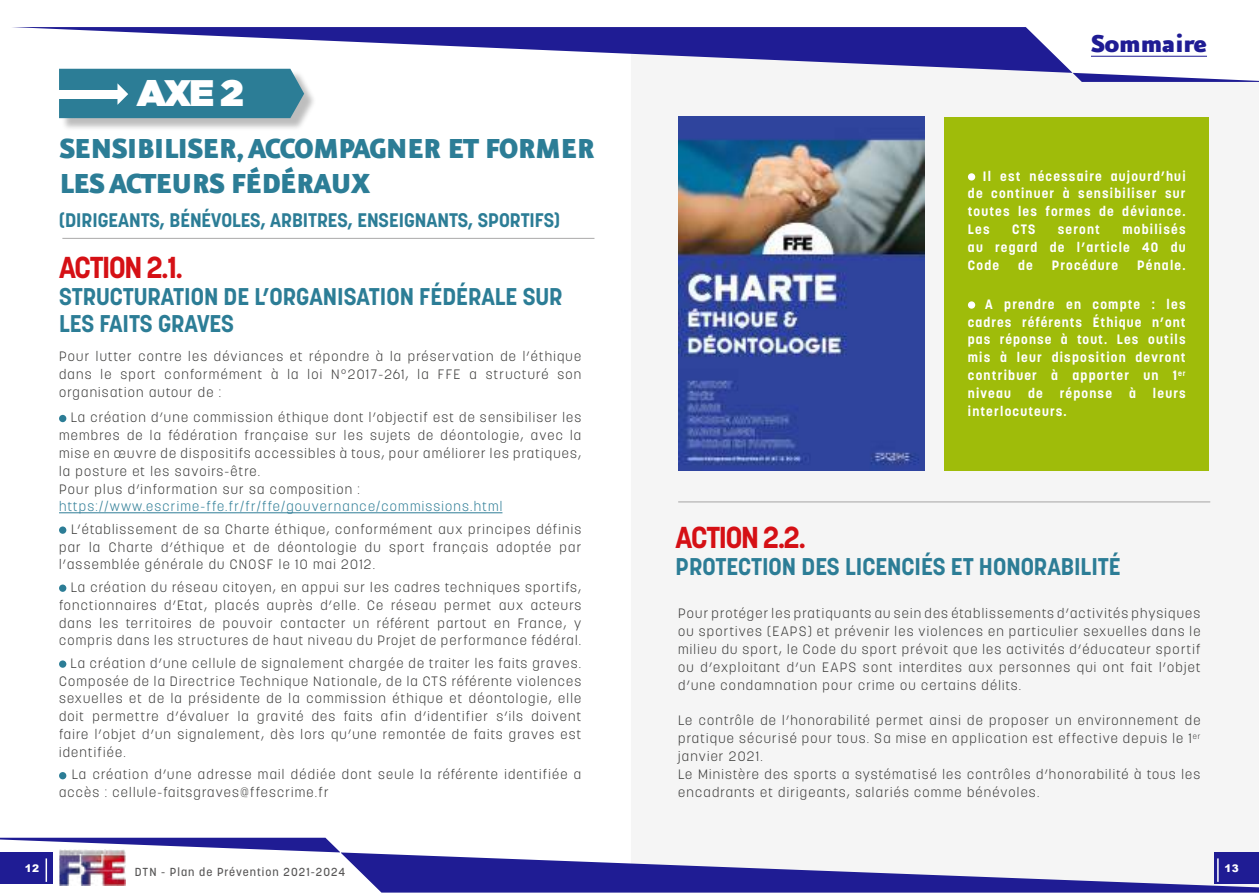
<style>
.page{position:relative;width:1259px;height:893px;background:#fff}
.page>*{position:absolute;margin:0;border:0;box-sizing:border-box;transform-origin:0 0}
.t1{font:900 36.9px "Gotham";color:#fff}
.t2{font:900 33px/34.5px "Eureka Sans";letter-spacing:-.04em;color:#2c7d96}
.t3{font:700 30px "Korolev";letter-spacing:-.04em;color:#d51015}
.t4{font:900 29.1px "Eureka Sans";letter-spacing:-.025em;color:#1f1c94}
.t5{font:700 24px/27px "Korolev";color:#2c7d96}
.t6{font:700 19.5px "Korolev";color:#2c7d96}
.t7{font:300 13.5px/17.9px "Korolev";letter-spacing:.09em;color:#3c3c3b;text-align:justify}
.t8{font:700 13.5px/17.9px "Korolev";letter-spacing:.09em;color:#fff;text-align:justify}
.t9{font:300 13.5px "Korolev";letter-spacing:.09em;color:#307e97}
.t10{font:500 11.55px "Korolev";letter-spacing:.09em;color:#575656}
.t11{font:900 10.5px "Arial";color:#fff}
</style>
<div class="page">
<svg style="left:678px;top:116px;width:533px;height:387px;fill:#f5f5f5"></svg>
<svg style="left:12px;top:27px;width:1247px;height:55px"></svg>
<svg style="left:0;top:838px;width:1259px;height:55px"></svg>
<img style="left:59px;top:850px;width:66px;height:35px">
<hr style="left:1091px;top:56px;width:116px;height:1px;background:#1f1c94">
<div style="left:61px;top:70px;width:256px;height:61px;background:#000;opacity:.26"></div>
<svg style="left:59px;top:69px;width:245px;height:49px;background:#3b869d"></svg>
<hr style="left:62px;top:238px;width:532px;height:1px;background:#575656">
<hr style="left:678px;top:502px;width:532px;height:1px;background:#575656">
<hr style="left:59px;top:512px;width:443px;height:1px;background:#307e97">
<div style="left:59px;top:415px;width:7px;height:7px;background:#2c7d96;border-radius:50%"></div>
<div style="left:59px;top:526px;width:7px;height:8px;background:#2c7d96;border-radius:50%"></div>
<div style="left:59px;top:584px;width:7px;height:8px;background:#2c7d96;border-radius:50%"></div>
<div style="left:59px;top:660px;width:7px;height:8px;background:#2c7d96;border-radius:50%"></div>
<div style="left:59px;top:772px;width:7px;height:7px;background:#2c7d96;border-radius:50%"></div>
<div style="left:944px;top:117px;width:264px;height:353px;background:#9fbc0a"></div>
<img style="left:679px;top:117px;width:245px;height:353px">
<div style="left:968px;top:173px;width:7px;height:8px;background:#fff;border-radius:50%"></div>
<div style="left:968px;top:301px;width:7px;height:8px;background:#fff;border-radius:50%"></div>
<h1 class="t1" style="left:137px;top:67px;width:108px">AXE 2</h1>
<h2 class="t2" style="left:59px;top:132px;width:537px">SENSIBILISER, ACCOMPAGNER ET FORMER<br>LES ACTEURS FÉDÉRAUX</h2>
<h3 class="t6" style="left:59px;top:208px;width:502px">(DIRIGEANTS, BÉNÉVOLES, ARBITRES, ENSEIGNANTS, SPORTIFS)</h3>
<h3 class="t3" style="left:59px;top:248px;width:125px">ACTION 2.1.</h3>
<h3 class="t5" style="left:59px;top:283px;width:505px">STRUCTURATION DE L’ORGANISATION FÉDÉRALE SUR<br>LES FAITS GRAVES</h3>
<p class="t7" style="left:59px;top:347px;width:524px">Pour lutter contre les déviances et répondre à la préservation de l’éthique dans le sport conformément à la loi N°2017-261, la FFE a structuré son organisation autour de :</p>
<p class="t7" style="left:59px;top:408px;width:524px;text-align:left;text-indent:12px">La création d’une commission éthique dont l’objectif est de sensibiliser les membres de la fédération française sur les sujets de déontologie, avec la mise en œuvre de dispositifs accessibles à tous, pour améliorer les pratiques, la posture et les savoirs-être.<br>Pour plus d’information sur sa composition :</p>
<p class="t9" style="left:59px;top:498px;width:445px">https://www.escrime-ffe.fr/fr/ffe/gouvernance/commissions.html</p>
<p class="t7" style="left:59px;top:520px;width:524px;text-indent:12px">L’établissement de sa Charte éthique, conformément aux principes définis par la Charte d’éthique et de déontologie du sport français adoptée par l’assemblée générale du CNOSF le 10 mai 2012.</p>
<p class="t7" style="left:59px;top:578px;width:524px;text-indent:12px">La création du réseau citoyen, en appui sur les cadres techniques sportifs, fonctionnaires d’Etat, placés auprès d’elle. Ce réseau permet aux acteurs dans les territoires de pouvoir contacter un référent partout en France, y compris dans les structures de haut niveau du Projet de performance fédéral.</p>
<p class="t7" style="left:59px;top:654px;width:524px;text-indent:12px">La création d’une cellule de signalement chargée de traiter les faits graves.<br>Composée de la Directrice Technique Nationale, de la CTS référente violences sexuelles et de la présidente de la commission éthique et déontologie, elle doit permettre d’évaluer la gravité des faits afin d’identifier s’ils doivent faire l’objet d’un signalement, dès lors qu’une remontée de faits graves est identifiée.</p>
<p class="t7" style="left:59px;top:766px;width:524px;text-indent:13px">La création d’une adresse mail dédiée dont seule la référente identifiée a accès : cellule-faitsgraves@ffescrime.fr</p>
<h3 class="t4" style="left:1091px;top:29px;width:117px">Sommaire</h3>
<p class="t8" style="left:968px;top:167px;width:219px;text-indent:15px">Il est nécessaire aujourd’hui de continuer à sensibiliser sur toutes les formes de déviance.<br>Les</p>
<p class="t8" style="left:968px;top:220px;width:219px;text-indent:155px">mobilisés au regard de l’article 40 du Code</p>
<p class="t8" style="left:1012px;top:220px;width:25px">CTS</p>
<p class="t8" style="left:1057px;top:220px;width:44px">seront</p>
<p class="t8" style="left:1018px;top:256px;width:16px">de</p>
<p class="t8" style="left:1051px;top:256px;width:68px">Procédure</p>
<p class="t8" style="left:1137px;top:256px;width:50px">Pénale.</p>
<p class="t8" style="left:968px;top:295px;width:219px;text-indent:17px">A prendre en compte : les cadres référents Éthique n’ont pas réponse à tout. Les outils mis à leur disposition devront contribuer à apporter un 1<sup>er </sup>niveau</p>
<p class="t8" style="left:1028px;top:384px;width:16px">de</p>
<p class="t8" style="left:1060px;top:384px;width:54px">réponse</p>
<p class="t8" style="left:1129px;top:384px;width:8px">à</p>
<p class="t8" style="left:1153px;top:384px;width:34px">leurs</p>
<p class="t8" style="left:968px;top:402px;width:100px">interlocuteurs.</p>
<h3 class="t3" style="left:675px;top:519px;width:132px">ACTION 2.2.</h3>
<h3 class="t5" style="left:675px;top:553px;width:446px">PROTECTION DES LICENCIÉS ET HONORABILITÉ</h3>
<p class="t7" style="left:678px;top:604px;width:524px">Pour protéger les pratiquants au sein des établissements d’activités physiques ou sportives (EAPS) et prévenir les violences en particulier sexuelles dans le milieu du sport, le Code du sport prévoit que les activités d’éducateur sportif ou d’exploitant d’un EAPS sont interdites aux personnes qui ont fait l’objet d’une condamnation pour crime ou certains délits.</p>
<p class="t7" style="left:678px;top:712px;width:524px;text-align:left">Le contrôle de l’honorabilité permet ainsi de proposer un environnement de pratique sécurisé pour tous. Sa mise en application est effective depuis le 1<sup>er </sup>janvier 2021.<br>Le Ministère des sports a systématisé les contrôles d’honorabilité à tous les encadrants et dirigeants, salariés comme bénévoles.</p>
<p class="t11" style="left:25px;top:861px;width:16px">12</p>
<p class="t11" style="left:1224px;top:861px;width:16px">13</p>
<p class="t10" style="left:135px;top:865px;width:212px">DTN - Plan de Prévention 2021-2024</p>
</div>
